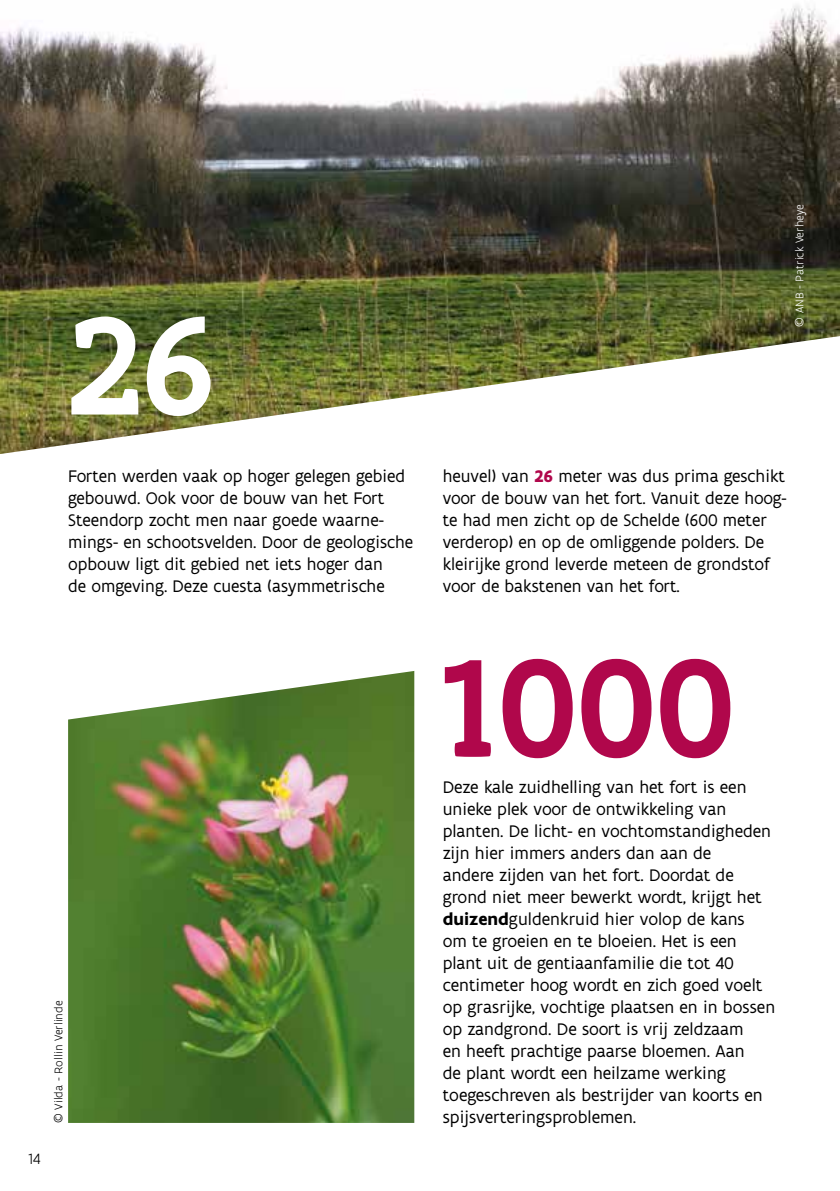
<style>
.page{position:relative;width:840px;height:1191px;background:#fff}
.page>*{position:absolute;margin:0;border:0;box-sizing:border-box;transform-origin:0 0}
.t1{font:500 150px "Flanders Art Serif";color:#b0074b}
.t2{font:500 150px "Flanders Art Serif";color:#fff}
.t3{font:18px/22px "Flanders Art Sans";color:#000}
.t4{font:300 16px "Flanders Art Sans";color:#000}
.t5{font:300 12px "Flanders Art Sans";color:#000}
.t6{font:300 12px "Flanders Art Sans";color:#fff}
.s1{font-weight:700;color:#b0074b}
.s2{font-weight:700}
</style>
<div class="page">
<img style="left:0;top:5px;width:839px;height:331px">
<img style="left:68px;top:731px;width:346px;height:392px">
<svg style="left:68px;top:671px;width:347px;height:60px"></svg>
<svg style="left:0;top:336px;width:839px;height:118px"></svg>
<h1 class="t2" style="left:68px;top:269px;width:150px">26</h1>
<p class="t6" style="left:792px;top:326px;width:124px;rotate:-90deg">© ANB - Patrick Verheye</p>
<p class="t3" style="left:68px;top:465px;width:346px">Forten werden vaak op hoger gelegen gebied gebouwd. Ook voor de bouw van het Fort Steendorp zocht men naar goede waarne&shy;mings- en schootsvelden. Door de geologische opbouw ligt dit gebied net iets hoger dan<br>de omgeving. Deze cuesta (asymmetrische</p>
<p class="t3" style="left:442px;top:465px;width:345px">heuvel) van <span class="s1">26</span> meter was dus prima geschikt voor de bouw van het fort. Vanuit deze hoog&shy;te had men zicht op de Schelde (600 meter verderop) en op de omliggende polders. De kleirijke grond leverde meteen de grondstof voor de bakstenen van het fort.</p>
<p class="t4" style="left:28px;top:1149px;width:14px">14</p>
<p class="t5" style="left:51px;top:1123px;width:124px;rotate:-90deg">© Vilda - Rollin Verlinde</p>
<h1 class="t1" style="left:442px;top:611px;width:293px">1000</h1>
<p class="t3" style="left:442px;top:776px;width:334px">Deze kale zuidhelling van het fort is een unieke plek voor de ontwikkeling van planten. De licht- en vochtomstandigheden zijn hier immers anders dan aan de<br>andere zijden van het fort. Doordat de grond niet meer bewerkt wordt, krijgt het <span class="s2">duizend</span>guldenkruid hier volop de kans<br>om te groeien en te bloeien. Het is een plant uit de gentiaanfamilie die tot 40 centimeter hoog wordt en zich goed voelt op grasrijke, vochtige plaatsen en in bossen op zandgrond. De soort is vrij zeldzaam<br>en heeft prachtige paarse bloemen. Aan<br>de plant wordt een heilzame werking toegeschreven als bestrijder van koorts en spijsverteringsproblemen.</p>
</div>
